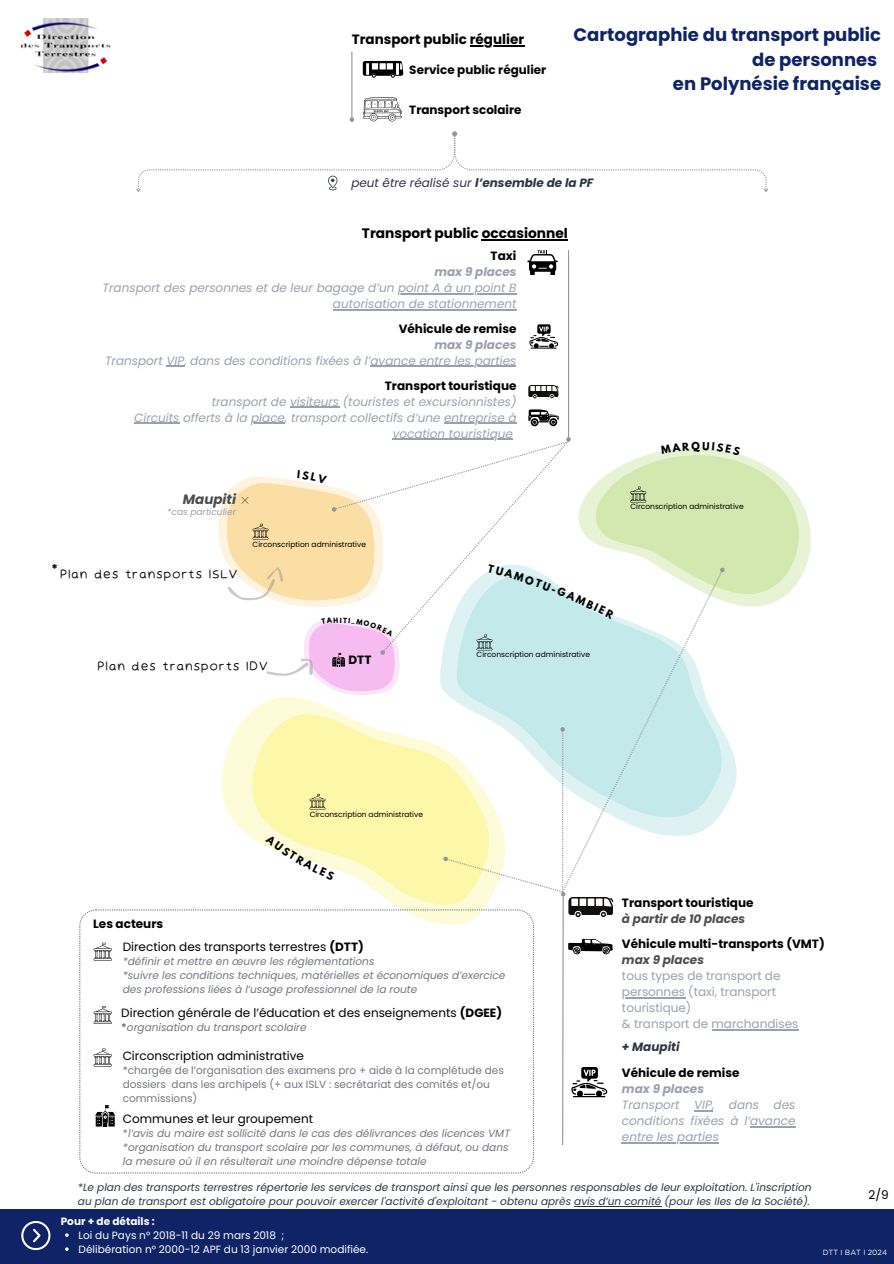
<style>
.page{position:relative;width:894px;height:1264px;background:#fff}
.page>*{position:absolute;margin:0;border:0;box-sizing:border-box;transform-origin:0 0}
.t1{font:700 18px/24.8px "Poppins";color:#102366;text-align:right}
.t2{font:700 13.65px "Poppins";color:#000}
.t3{font:700 13.5px "Poppins";color:#000}
.t4{font:italic 700 13.5px "Poppins";color:#4d4d4d}
.t5{font:italic 12px/16px "Poppins";color:#9ba0ad;text-align:right}
.t6{font:12px "Poppins";color:#000}
.t7{font:700 12px/16px "Poppins";color:#000;text-align:right}
.t8{font:12px/16px "Poppins";color:#9ba0ad}
.t9{font:12px "Irene Florentina";color:#000}
.t10{font:italic 12px "Poppins";color:#2c3642}
.t11{font:italic 700 12px "Poppins";color:#4d4d4d}
.t12{font:700 12px "Poppins";color:#040606}
.t13{font:italic 700 12px "Poppins";color:#9ba0ad}
.t14{font:italic 700 12px "Poppins";color:#2c3642}
.t15{font:italic 10.5px/14px "Poppins";color:#73767e}
.t16{font:italic 10.5px/14px "Poppins";color:#2c3642}
.t17{font:10.5px/14px "Poppins";color:#73767e}
.t18{font:10.5px "Poppins";color:#fff}
.t19{font:700 10.5px "Poppins";color:#fff}
.t20{font:italic 9px "Poppins";color:#9ba0ad}
.t21{font:7.5px "Poppins";color:#000}
.t22{font:7.5px "Gotham";color:#fff}
.t23{font:700 6.45px "League Spartan";color:#000}
.s1{font-weight:700}
.s2{font-weight:700;font-style:normal;color:#000}
.s3{font-style:italic;color:#9ba0ad}
.s4{font-weight:700;font-style:normal}
.s5{font-style:normal}
</style>
<div class="page">
<div style="left:0;top:1208px;width:893px;height:55px;background:#102366"></div>
<svg style="left:21px;top:1221px;width:29px;height:29px"></svg>
<svg style="left:222px;top:739px;width:10px;height:79px"></svg>
<svg style="left:448px;top:695px;width:289px;height:119px"></svg>
<svg style="left:614px;top:451px;width:197px;height:156px;background:#dbecbf"></svg>
<svg style="left:232px;top:696px;width:283px;height:213px;fill:#fdf7a9"></svg>
<svg style="left:562px;top:572px;width:159px;height:264px;fill:#c4e9eb"></svg>
<svg style="left:719px;top:567px;width:5px;height:5px"></svg>
<svg style="left:309px;top:794px;width:16px;height:15px"></svg>
<svg style="left:630px;top:486px;width:16px;height:16px"></svg>
<hr style="left:568px;top:250px;width:1px;height:187px;background:#969696">
<svg style="left:527px;top:250px;width:30px;height:25px"></svg>
<hr style="left:398px;top:293px;width:118px;height:1px;background:#9ba0ad">
<hr style="left:333px;top:309px;width:183px;height:1px;background:#9ba0ad">
<svg style="left:528px;top:385px;width:30px;height:13px"></svg>
<svg style="left:528px;top:409px;width:30px;height:17px"></svg>
<hr style="left:290px;top:407px;width:49px;height:1px;background:#9ba0ad">
<hr style="left:134px;top:423px;width:45px;height:1px;background:#9ba0ad">
<hr style="left:251px;top:423px;width:34px;height:1px;background:#9ba0ad">
<hr style="left:444px;top:423px;width:72px;height:1px;background:#9ba0ad">
<svg style="left:529px;top:324px;width:29px;height:24px"></svg>
<svg style="left:166px;top:366px;width:18px;height:1px"></svg>
<hr style="left:370px;top:366px;width:146px;height:1px;background:#9ba0ad">
<hr style="left:481px;top:239px;width:86px;height:1px;background:#000">
<svg style="left:363px;top:97px;width:39px;height:25px"></svg>
<svg style="left:362px;top:61px;width:41px;height:17px"></svg>
<hr style="left:351px;top:52px;width:1px;height:66px;background:#969696">
<svg style="left:349px;top:117px;width:5px;height:5px"></svg>
<svg style="left:136px;top:132px;width:632px;height:60px"></svg>
<svg style="left:79px;top:909px;width:455px;height:264px"></svg>
<svg style="left:95px;top:1105px;width:20px;height:21px"></svg>
<svg style="left:94px;top:942px;width:18px;height:18px"></svg>
<svg style="left:94px;top:1006px;width:18px;height:18px"></svg>
<svg style="left:94px;top:1048px;width:18px;height:18px"></svg>
<hr style="left:621px;top:997px;width:63px;height:1px;background:#9ba0ad">
<hr style="left:711px;top:1029px;width:87px;height:1px;background:#9ba0ad">
<hr style="left:469px;top:45px;width:55px;height:1px;background:#000">
<hr style="left:574px;top:1205px;width:87px;height:1px;background:#2c3642">
<img style="left:21px;top:19px;width:90px;height:54px">
<svg style="left:443px;top:727px;width:170px;height:419px"></svg>
<svg style="left:694px;top:1110px;width:18px;height:1px"></svg>
<hr style="left:749px;top:1126px;width:46px;height:1px;background:#9ba0ad">
<hr style="left:621px;top:1142px;width:97px;height:1px;background:#9ba0ad">
<svg style="left:218px;top:437px;width:396px;height:258px"></svg>
<svg style="left:660px;top:447px;width:80px;height:8px"></svg>
<svg style="left:265px;top:834px;width:70px;height:46px"></svg>
<p class="t3" style="left:352px;top:30px;width:174px">Transport public régulier</p>
<p class="t12" style="left:409px;top:61px;width:138px">Service public régulier</p>
<p class="t7" style="left:409px;top:102px;width:114px">Transport scolaire</p>
<h1 class="t1" style="left:573px;top:22px;width:309px">Cartographie du transport public de personnes<br>en Polynésie française</h1>
<p class="t10" style="left:351px;top:174px;width:243px">peut être réalisé sur <span class="s1">l’ensemble de la PF</span></p>
<h2 class="t2" style="left:362px;top:224px;width:207px">Transport public occasionnel</h2>
<p class="t5" style="left:103px;top:248px;width:415px"><span class="s2">Taxi<br></span><span class="s1">max 9 places<br></span>Transport des personnes et de leur bagage d’un point A à un point B</p>
<p class="t5" style="left:333px;top:296px;width:185px">autorisation de stationnement</p>
<p class="t7" style="left:398px;top:321px;width:119px">Véhicule de remise <span class="s3">max 9 places</span></p>
<p class="t5" style="left:105px;top:353px;width:413px">Transport VIP, dans des conditions fixées à l’avance entre les parties</p>
<p class="t5" style="left:134px;top:377px;width:383px"><span class="s2">Transport touristique<br></span>transport de visiteurs (touristes et excursionnistes)<br>Circuits offerts à la place, transport collectifs d’une entreprise à</p>
<p class="t5" style="left:392px;top:425px;width:122px">vocation touristique</p>
<p class="t4" style="left:183px;top:489px;width:55px">Maupiti</p>
<p class="t20" style="left:167px;top:506px;width:70px">*cas particulier</p>
<p class="t7" style="left:52px;top:560px;width:8px">*</p>
<p class="t9" style="left:60px;top:566px;width:180px">Plan des transports ISLV</p>
<h6 class="t21" style="left:252px;top:538px;width:115px">Circonscription administrative</h6>
<h5 class="t23" style="left:339px;top:616px;width:3px">I</h5>
<p class="t9" style="left:97px;top:658px;width:173px">Plan des transports IDV</p>
<p class="t7" style="left:348px;top:651px;width:24px">DTT</p>
<h5 class="t21" style="left:476px;top:649px;width:115px">Circonscription administrative</h5>
<p class="t21" style="left:630px;top:501px;width:115px">Circonscription administrative</p>
<p class="t21" style="left:309px;top:808px;width:115px">Circonscription administrative</p>
<p class="t7" style="left:93px;top:915px;width:71px">Les acteurs</p>
<p class="t6" style="left:123px;top:938px;width:242px">Direction des transports terrestres <span class="s1">(DTT)</span></p>
<p class="t15" style="left:123px;top:954px;width:253px">*définir et mettre en œuvre les réglementations</p>
<p class="t15" style="left:123px;top:968px;width:384px">*suivre les conditions techniques, matérielles et économiques d’exercice des professions liées à l’usage professionnel de la route</p>
<h3 class="t6" style="left:121px;top:1004px;width:382px">Direction générale de l’éducation et des enseignements <span class="s1">(DGEE)</span></h3>
<h3 class="t15" style="left:121px;top:1020px;width:187px"><span class="s4">*</span>organisation du transport scolaire</h3>
<h5 class="t6" style="left:123px;top:1047px;width:183px">Circonscription administrative</h5>
<p class="t17" style="left:123px;top:1062px;width:382px">*chargée de l’organisation des examens pro + aide à la complétude des dossiers dans les archipels (+ aux ISLV : secrétariat des comités et/ou commissions)</p>
<h6 class="t6" style="left:123px;top:1110px;width:191px">Communes et leur groupement</h6>
<p class="t15" style="left:123px;top:1126px;width:388px"><span class="s5">*</span>l’avis du maire est sollicité dans le cas des délivrances des licences VMT</p>
<h5 class="t15" style="left:123px;top:1140px;width:387px">*organisation du transport scolaire par les communes, à défaut, ou dans la mesure où il en résulterait une moindre dépense totale</h5>
<p class="t7" style="left:621px;top:894px;width:133px">Transport touristique</p>
<p class="t11" style="left:621px;top:910px;width:125px">à partir de 10 places</p>
<p class="t7" style="left:621px;top:936px;width:204px">Véhicule multi-transports (VMT)</p>
<p class="t11" style="left:621px;top:951px;width:84px">max 9 places</p>
<p class="t8" style="left:621px;top:968px;width:178px">tous types de transport de personnes (taxi, transport touristique)<br>&amp; transport de marchandises</p>
<p class="t14" style="left:621px;top:1038px;width:59px">+ Maupiti</p>
<p class="t7" style="left:621px;top:1065px;width:119px">Véhicule de remise</p>
<p class="t13" style="left:621px;top:1080px;width:84px">max 9 places</p>
<p class="t5" style="left:621px;top:1097px;width:175px;text-align:justify">Transport VIP, dans des conditions fixées à l’avance entre les parties</p>
<p class="t16" style="left:78px;top:1180px;width:734px">*Le plan des transports terrestres répertorie les services de transport ainsi que les personnes responsables de leur exploitation. L'inscription au plan de transport est obligatoire pour pouvoir exercer l'activité d'exploitant - obtenu après avis d’un comité (pour les Iles de la Société).</p>
<h4 class="t6" style="left:868px;top:1186px;width:22px">2/9</h4>
<p class="t19" style="left:61px;top:1213px;width:95px">Pour + de détails :</p>
<h2 class="t18" style="left:79px;top:1227px;width:207px">Loi du Pays n° 2018-11 du 29 mars 2018 ;</h2>
<p class="t18" style="left:79px;top:1241px;width:291px">Délibération n° 2000-12 APF du 13 janvier 2000 modifiée.</p>
<p class="t22" style="left:822px;top:1247px;width:66px">DTT I BAT I 2024</p>
</div>
